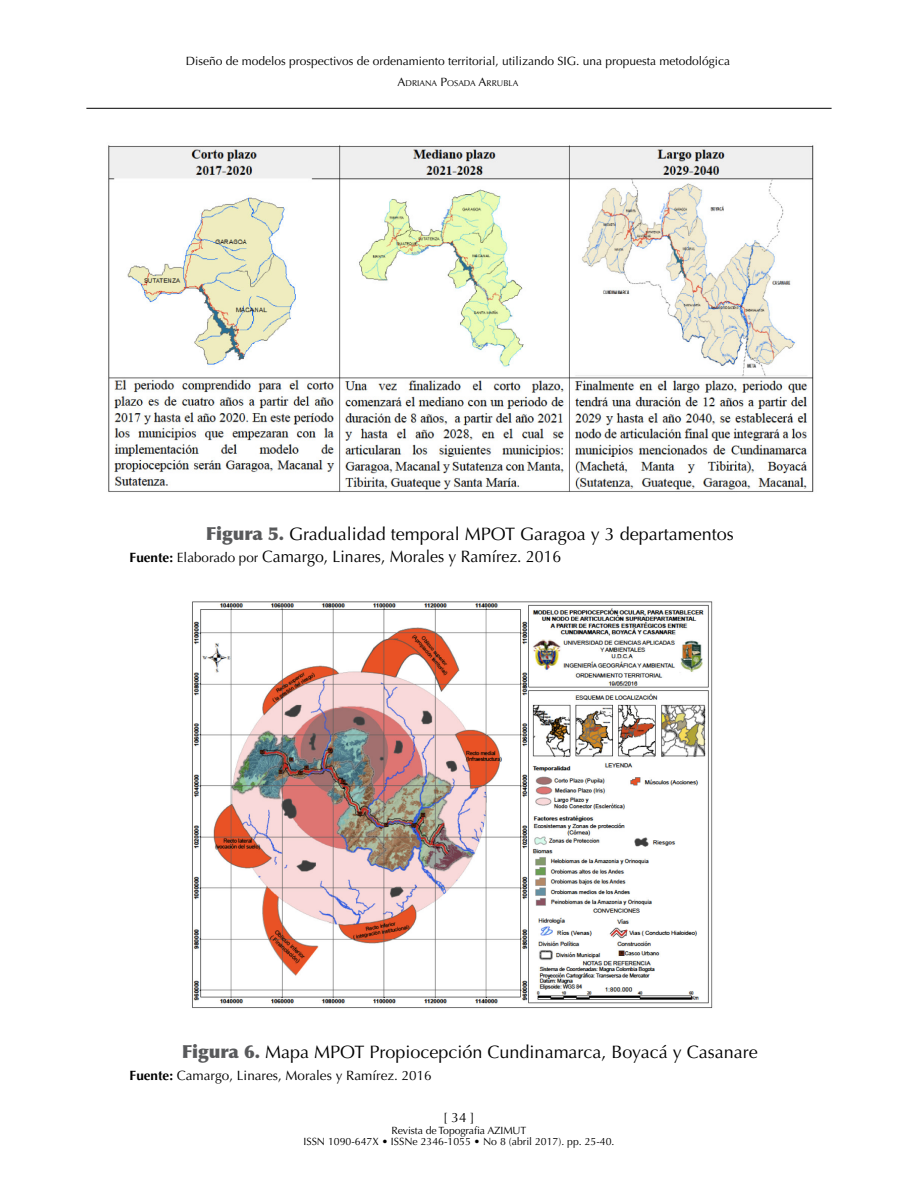
<style>
.page{position:relative;width:918px;height:1188px;background:#fff}
.page>*{position:absolute;margin:0;border:0;box-sizing:border-box;transform-origin:0 0}
.t1{font:18px "Optima LT Std";color:#000}
.t2{font:16.5px "Optima LT Std";color:#000;scale:.96 1}
.t3{font:13.5px "Optima LT Std";color:#000}
.t4{font:12px "Optima LT Std";color:#000}
.t5{font:10.5px/10.8px "Optima LT Std";color:#000;text-align:center}
.t6{font:8.4px "Optima LT Std";color:#000}
.s1{font-size:12px}
.s2{font-weight:900;color:#58595b}
.s3{font-weight:700;font-size:13.5px}
.s4{font-size:13.5px}
.s5{font-weight:700}
</style>
<div class="page">
<hr style="left:86px;top:108px;width:746px;height:1px;background:#000">
<img style="left:108px;top:145px;width:706px;height:347px">
<img style="left:192px;top:601px;width:521px;height:407px">
<p class="t4" style="left:186px;top:54px;width:546px">Diseño de modelos prospectivos de ordenamiento territorial, utilizando SIG. una propuesta metodológica</p>
<p class="t6" style="left:398px;top:79px;width:122px"><span class="s1">A</span>DRIANA <span class="s1">P</span>OSADA <span class="s1">A</span>RRUBLA</p>
<p class="t1" style="left:206px;top:523px;width:530px"><span class="s2">Figura 5.</span> Gradualidad temporal MPOT Garagoa y 3 departamentos</p>
<p class="t2" style="left:130px;top:546px;width:451px"><span class="s3">Fuente:</span> <span class="s4">Elaborado por</span> Camargo, Linares, Morales y Ramírez. 2016</p>
<p class="t1" style="left:182px;top:1042px;width:578px"><span class="s2">Figura 6.</span> Mapa MPOT Propiocepción Cundinamarca, Boyacá y Casanare</p>
<p class="t3" style="left:130px;top:1068px;width:304px"><span class="s5">Fuente:</span> Camargo, Linares, Morales y Ramírez. 2016</p>
<p class="t3" style="left:443px;top:1110px;width:33px">[ 34 ]</p>
<p class="t5" style="left:304px;top:1125px;width:312px">Revista de Topografia AZIMUT<br>ISSN 1090-647X • ISSNe 2346-1055 • No 8 (abril 2017). pp. 25-40.</p>
</div>
